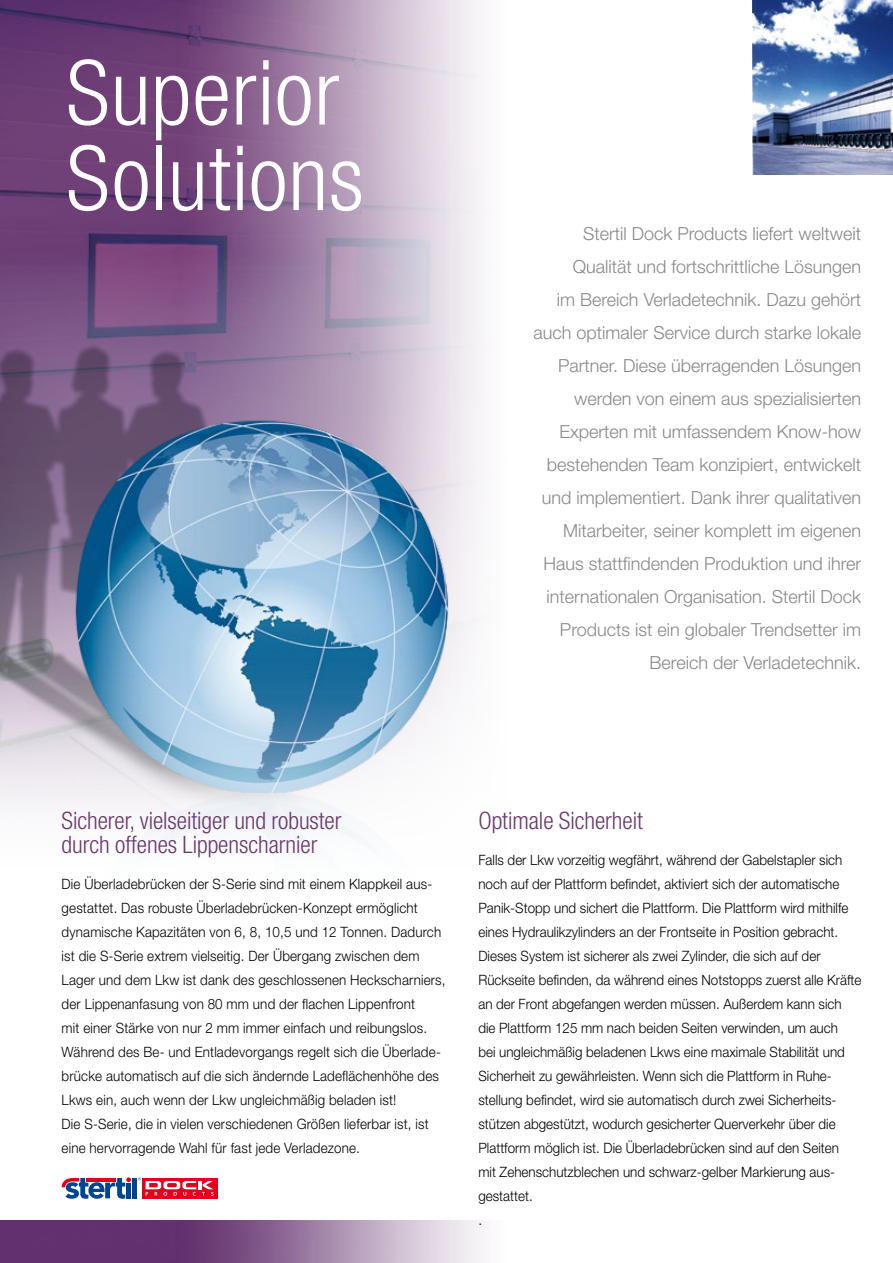
<style>
.page{position:relative;width:893px;height:1263px;background:#fff}
.page>*{position:absolute;margin:0;border:0;box-sizing:border-box;transform-origin:0 0}
.t1{font:300 condensed 90px/85.5px "Helvetica Neue LT Std";letter-spacing:.01em;color:#fff}
.t2{font:300 condensed 24px/24px "Helvetica Neue LT Std";color:#6b386e}
.t3{font:300 18px/33px "Helvetica Neue LT Std";color:#87888a;text-align:right}
.t4{font:300 14.25px/24px "Helvetica Neue LT Std";color:#000;scale:.94 1}
</style>
<div class="page">
<img style="left:0;top:0;width:164px;height:251px">
<div style="left:0;top:1220px;width:164px;height:43px;background:#63306e"></div>
<img style="left:164px;top:0;width:320px;height:1263px">
<svg style="left:0;top:251px;width:367px;height:57px;background:#855d8c"></svg>
<img style="left:388px;top:335px;width:96px;height:78px">
<img style="left:0;top:308px;width:388px;height:177px">
<img style="left:67px;top:413px;width:417px;height:72px">
<img style="left:753px;top:0;width:140px;height:174px">
<div style="left:132px;top:1178px;width:5px;height:20px;background:#004494"></div>
<svg style="left:62px;top:1177px;width:69px;height:22px"></svg>
<div style="left:142px;top:1178px;width:75px;height:20px;background:#e2001a"></div>
<svg style="left:138px;top:1177px;width:76px;height:19px"></svg>
<img style="left:0;top:485px;width:484px;height:429px">
<h1 class="t1" style="left:66px;top:49px;width:299px">Superior<br>Solutions</h1>
<p class="t3" style="left:534px;top:217px;width:329px">Stertil Dock Products liefert weltweit Qualität und fortschrittliche Lösungen<br>im Bereich Verladetechnik. Dazu gehört auch optimaler Service durch starke lokale Partner. Diese überragenden Lösungen werden von einem aus spezialisierten Experten mit umfassendem Know-how bestehenden Team konzipiert, entwickelt und implementiert. Dank ihrer qualitativen Mitarbeiter, seiner komplett im eigenen Haus stattfindenden Produktion und ihrer internationalen Organisation. Stertil Dock Products ist ein globaler Trendsetter im Bereich der Verladetechnik.</p>
<h2 class="t2" style="left:62px;top:808px;width:281px">Sicherer, vielseitiger und robuster durch offenes Lippenscharnier</h2>
<p class="t4" style="left:62px;top:872px;width:410px">Die Überladebrücken der S-Serie sind mit einem Klappkeil aus&shy;gestattet. Das robuste Überladebrücken-Konzept ermöglicht dynamische Kapazitäten von 6, 8, 10,5 und 12 Tonnen. Dadurch ist die S-Serie extrem vielseitig. Der Übergang zwischen dem Lager und dem Lkw ist dank des geschlossenen Heckscharniers, der Lippenanfasung von 80 mm und der flachen Lippenfront<br>mit einer Stärke von nur 2 mm immer einfach und reibungslos.<br>Während des Be- und Entladevorgangs regelt sich die Überlade&shy;brücke automatisch auf die sich ändernde Ladeflächenhöhe des Lkws ein, auch wenn der Lkw ungleichmäßig beladen ist!<br>Die S-Serie, die in vielen verschiedenen Größen lieferbar ist, ist eine hervorragende Wahl für fast jede Verladezone.</p>
<h2 class="t2" style="left:478px;top:808px;width:166px">Optimale Sicherheit</h2>
<p class="t4" style="left:478px;top:848px;width:409px">Falls der Lkw vorzeitig wegfährt, während der Gabelstapler sich noch auf der Plattform befindet, aktiviert sich der automatische Panik-Stopp und sichert die Plattform. Die Plattform wird mithilfe eines Hydraulikzylinders an der Frontseite in Position gebracht.<br>Dieses System ist sicherer als zwei Zylinder, die sich auf der Rückseite befinden, da während eines Notstopps zuerst alle Kräfte an der Front abgefangen werden müssen. Außerdem kann sich die Plattform 125 mm nach beiden Seiten verwinden, um auch<br>bei ungleichmäßig beladenen Lkws eine maximale Stabilität und Sicherheit zu gewährleisten. Wenn sich die Plattform in Ruhe&shy;stellung befindet, wird sie automatisch durch zwei Sicherheits&shy;stützen abgestützt, wodurch gesicherter Querverkehr über die Plattform möglich ist. Die Überladebrücken sind auf den Seiten<br>mit Zehenschutzblechen und schwarz-gelber Markierung aus&shy;gestattet.<br>.</p>
</div>
